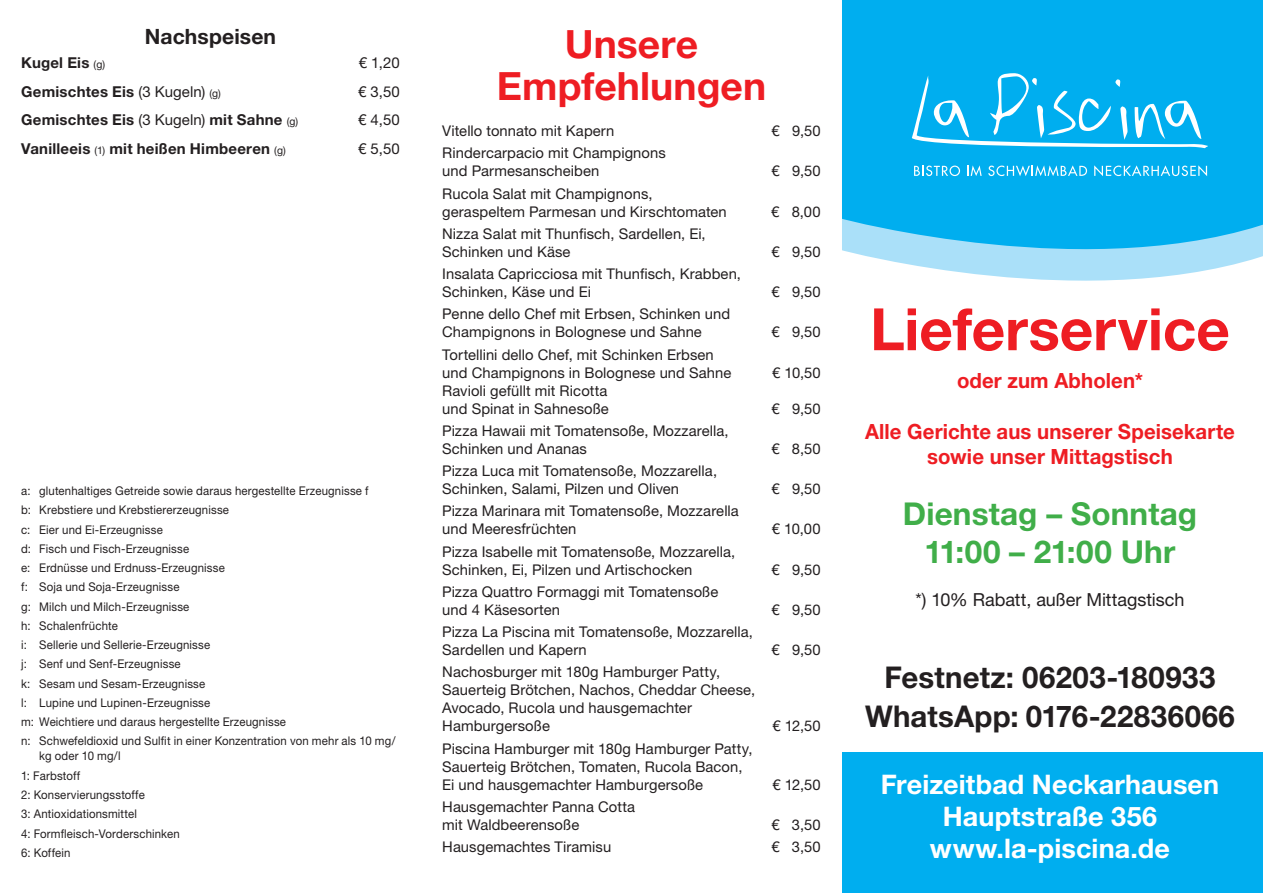
<style>
.page{position:relative;width:1263px;height:893px;background:#fff}
.page>*{position:absolute;margin:0;border:0;box-sizing:border-box;transform-origin:0 0}
.t1{font:700 58.5px "Helvetica Neue LT";color:#ee1d23}
.t2{font:700 39px "Helvetica Neue LT";color:#ee1d23}
.t3{font:700 31.5px/37.8px "Helvetica Neue LT";letter-spacing:.005em;color:#40ae49;text-align:center}
.t4{font:700 30px/39px "Helvetica Neue LT";letter-spacing:.01em;color:#231f20;text-align:center}
.t5{font:700 27px "Helvetica Neue LT";letter-spacing:.005em;color:#fff}
.t6{font:700 21.15px "Helvetica Neue LT";letter-spacing:.005em;color:#231f20}
.t7{font:700 21px/25.2px "Helvetica Neue LT";letter-spacing:.005em;color:#ee1d23;text-align:center}
.t8{font:18px "Helvetica Neue LT";letter-spacing:-.005em;color:#231f20}
.t9{font:700 15px "Helvetica Neue LT";letter-spacing:.015em;color:#231f20}
.t10{font:15px "Helvetica Neue LT";color:#231f20}
.t11{font:14.7px/18px "Helvetica Neue LT";letter-spacing:.005em;color:#231f20}
.t12{font:12px/15px "Helvetica Neue LT";letter-spacing:.015em;color:#231f20;scale:.95 1}
.s1{font-weight:400;font-size:10.5px}
.s2{font-weight:400}
</style>
<div class="page">
<svg style="left:842px;top:0;width:421px;height:281px;background:#23b8f1"></svg>
<svg style="left:914px;top:166px;width:46px;height:10px"></svg>
<svg style="left:967px;top:165px;width:15px;height:11px"></svg>
<svg style="left:988px;top:165px;width:99px;height:11px"></svg>
<svg style="left:1094px;top:165px;width:113px;height:11px"></svg>
<svg style="left:912px;top:73px;width:296px;height:76px;background:#29bbf1"></svg>
<div style="left:842px;top:752px;width:421px;height:141px;background:#00aeef"></div>
<p class="t6" style="left:145px;top:24px;width:133px">Nachspeisen</p>
<p class="t9" style="left:21px;top:54px;width:85px">Kugel Eis <span class="s1">(g)</span></p>
<p class="t10" style="left:359px;top:54px;width:42px">€ 1,20</p>
<p class="t9" style="left:21px;top:82px;width:201px">Gemischtes Eis <span class="s2">(3 Kugeln)</span> <span class="s1">(g)</span></p>
<p class="t10" style="left:358px;top:83px;width:43px">€ 3,50</p>
<p class="t9" style="left:21px;top:111px;width:279px">Gemischtes Eis <span class="s2">(3 Kugeln)</span> mit Sahne <span class="s1">(g)</span></p>
<p class="t10" style="left:358px;top:111px;width:43px">€ 4,50</p>
<p class="t9" style="left:21px;top:139px;width:266px">Vanilleeis <span class="s1">(1)</span> mit heißen Himbeeren <span class="s1">(g)</span></p>
<p class="t10" style="left:358px;top:140px;width:43px">€ 5,50</p>
<p class="t12" style="left:21px;top:483px;width:367px">a: glutenhaltiges Getreide sowie daraus hergestellte Erzeugnisse f</p>
<p class="t12" style="left:21px;top:502px;width:220px">b: Krebstiere und Krebstiererzeugnisse</p>
<p class="t12" style="left:21px;top:522px;width:151px">c: Eier und Ei-Erzeugnisse</p>
<p class="t12" style="left:21px;top:541px;width:178px">d: Fisch und Fisch-Erzeugnisse</p>
<p class="t12" style="left:21px;top:560px;width:216px">e: Erdnüsse und Erdnuss-Erzeugnisse</p>
<p class="t12" style="left:21px;top:579px;width:168px">f: Soja und Soja-Erzeugnisse</p>
<p class="t12" style="left:21px;top:599px;width:179px">g: Milch und Milch-Erzeugnisse</p>
<p class="t12" style="left:21px;top:618px;width:103px">h: Schalenfrüchte</p>
<p class="t12" style="left:21px;top:637px;width:200px">i: Sellerie und Sellerie-Erzeugnisse</p>
<p class="t12" style="left:21px;top:656px;width:169px">j: Senf und Senf-Erzeugnisse</p>
<p class="t12" style="left:21px;top:676px;width:195px">k: Sesam und Sesam-Erzeugnisse</p>
<p class="t12" style="left:21px;top:695px;width:200px">l: Lupine und Lupinen-Erzeugnisse</p>
<p class="t12" style="left:21px;top:714px;width:280px">m: Weichtiere und daraus hergestellte Erzeugnisse</p>
<p class="t12" style="left:39px;top:733px;width:376px;text-indent:-18px">n: Schwefeldioxid und Sulfit in einer Konzentration von mehr als 10 mg/ kg oder 10 mg/l</p>
<p class="t12" style="left:21px;top:768px;width:64px">1: Farbstoff</p>
<p class="t12" style="left:21px;top:787px;width:132px">2: Konservierungsstoffe</p>
<p class="t12" style="left:21px;top:806px;width:123px">3: Antioxidationsmittel</p>
<p class="t12" style="left:21px;top:826px;width:168px">4: Formfleisch-Vorderschinken</p>
<p class="t12" style="left:21px;top:845px;width:53px">6: Koffein</p>
<p class="t2" style="left:565px;top:20px;width:135px">Unsere</p>
<p class="t2" style="left:497px;top:62px;width:271px">Empfehlungen</p>
<p class="t11" style="left:442px;top:122px;width:174px">Vitello tonnato mit Kapern</p>
<p class="t11" style="left:771px;top:122px;width:51px">€ 9,50</p>
<p class="t11" style="left:442px;top:144px;width:225px">Rindercarpacio mit Champignons und Parmesanscheiben</p>
<p class="t11" style="left:771px;top:162px;width:51px">€ 9,50</p>
<p class="t11" style="left:442px;top:184px;width:286px">Rucola Salat mit Champignons, geraspeltem Parmesan und Kirschtomaten</p>
<p class="t11" style="left:442px;top:224px;width:265px">Nizza Salat mit Thunfisch, Sardellen, Ei,<br>Schinken und Käse</p>
<p class="t11" style="left:442px;top:265px;width:300px">Insalata Capricciosa mit Thunfisch, Krabben,<br>Schinken, Käse und Ei</p>
<p class="t11" style="left:442px;top:305px;width:290px">Penne dello Chef mit Erbsen, Schinken und<br>Champignons in Bolognese und Sahne</p>
<p class="t11" style="left:442px;top:345px;width:291px">Tortellini dello Chef, mit Schinken Erbsen und Champignons in Bolognese und Sahne</p>
<p class="t11" style="left:442px;top:381px;width:168px">Ravioli gefüllt mit Ricotta und Spinat in Sahnesoße</p>
<p class="t11" style="left:442px;top:421px;width:288px">Pizza Hawaii mit Tomatensoße, Mozzarella,<br>Schinken und Ananas</p>
<p class="t11" style="left:442px;top:462px;width:276px">Pizza Luca mit Tomatensoße, Mozzarella,<br>Schinken, Salami, Pilzen und Oliven</p>
<p class="t11" style="left:442px;top:502px;width:298px">Pizza Marinara mit Tomatensoße, Mozzarella und Meeresfrüchten</p>
<p class="t11" style="left:442px;top:542px;width:295px">Pizza Isabelle mit Tomatensoße, Mozzarella,<br>Schinken, Ei, Pilzen und Artischocken</p>
<p class="t11" style="left:442px;top:582px;width:278px">Pizza Quattro Formaggi mit Tomatensoße und 4 Käsesorten</p>
<p class="t11" style="left:442px;top:623px;width:312px">Pizza La Piscina mit Tomatensoße, Mozzarella,<br>Sardellen und Kapern</p>
<p class="t11" style="left:442px;top:663px;width:314px">Nachosburger mit 180g Hamburger Patty, Sauerteig Brötchen, Nachos, Cheddar Cheese, Avocado, Rucola und hausgemachter Hamburgersoße</p>
<p class="t11" style="left:442px;top:739px;width:312px">Piscina Hamburger mit 180g Hamburger Patty,<br>Sauerteig Brötchen, Tomaten, Rucola Bacon,<br>Ei und hausgemachter Hamburgersoße</p>
<p class="t11" style="left:442px;top:797px;width:194px">Hausgemachter Panna Cotta mit Waldbeerensoße</p>
<p class="t11" style="left:771px;top:202px;width:51px">€ 8,00</p>
<p class="t11" style="left:771px;top:242px;width:51px">€ 9,50</p>
<p class="t11" style="left:771px;top:283px;width:51px">€ 9,50</p>
<p class="t11" style="left:771px;top:323px;width:51px">€ 9,50</p>
<p class="t11" style="left:772px;top:363px;width:50px">€ 10,50</p>
<p class="t11" style="left:771px;top:399px;width:51px">€ 9,50</p>
<p class="t11" style="left:771px;top:439px;width:51px">€ 8,50</p>
<p class="t11" style="left:771px;top:480px;width:51px">€ 9,50</p>
<p class="t11" style="left:772px;top:520px;width:50px">€ 10,00</p>
<p class="t11" style="left:771px;top:560px;width:51px">€ 9,50</p>
<p class="t11" style="left:771px;top:600px;width:51px">€ 9,50</p>
<p class="t11" style="left:771px;top:641px;width:51px">€ 9,50</p>
<p class="t11" style="left:772px;top:717px;width:50px">€ 12,50</p>
<p class="t11" style="left:772px;top:775px;width:50px">€ 12,50</p>
<p class="t11" style="left:771px;top:815px;width:51px">€ 3,50</p>
<p class="t11" style="left:442px;top:838px;width:171px">Hausgemachtes Tiramisu</p>
<p class="t11" style="left:771px;top:838px;width:51px">€ 3,50</p>
<p class="t1" style="left:870px;top:293px;width:361px">Lieferservice</p>
<p class="t7" style="left:957px;top:368px;width:187px">oder zum Abholen*</p>
<p class="t7" style="left:865px;top:418px;width:371px">Alle Gerichte aus unserer Speisekarte sowie unser Mittagstisch</p>
<p class="t3" style="left:903px;top:494px;width:296px">Dienstag – Sonntag<br>11:00 – 21:00 Uhr</p>
<p class="t8" style="left:915px;top:588px;width:271px">*) 10% Rabatt, außer Mittagstisch</p>
<p class="t4" style="left:865px;top:657px;width:371px">Festnetz: 06203-180933<br>WhatsApp: 0176-22836066</p>
<p class="t5" style="left:881px;top:767px;width:340px">Freizeitbad Neckarhausen</p>
<p class="t5" style="left:943px;top:800px;width:216px">Hauptstraße 356</p>
<p class="t5" style="left:930px;top:832px;width:242px">www.la-piscina.de</p>
</div>
